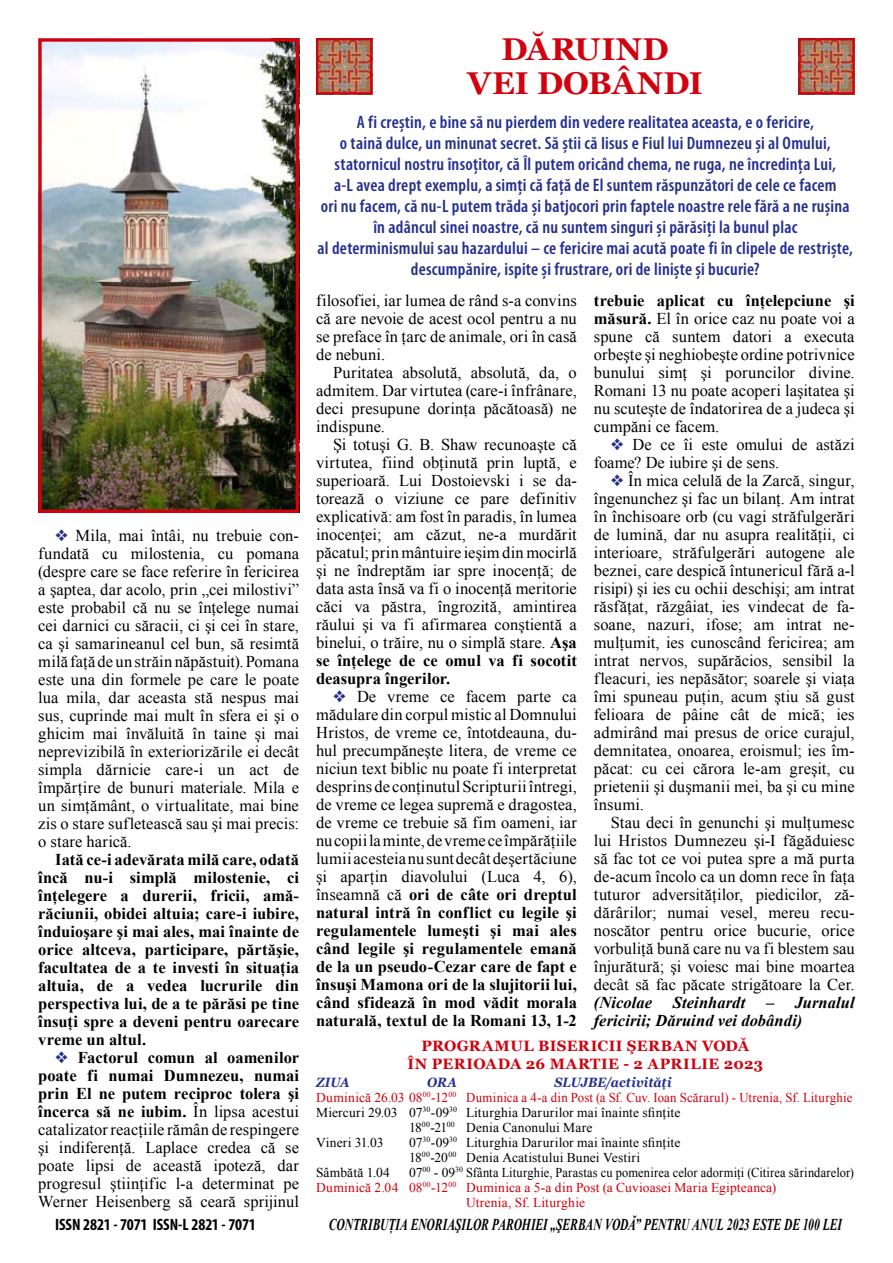
<style>
.page{position:relative;width:893px;height:1263px;background:#fff}
.page>*{position:absolute;margin:0;border:0;box-sizing:border-box;transform-origin:0 0}
.t1{font:700 31.5px/34.5px "Georgia";letter-spacing:.005em;color:#d1010e}
.t2{font:600 condensed 18px/21px "Myriad Pro";letter-spacing:.015em;color:#242f8d;text-align:center}
.t3{font:16.5px/18px "Times New Roman";letter-spacing:.005em;color:#000;text-align:justify}
.t4{font:700 16.5px/18px "Times New Roman";color:#000;text-align:justify}
.t5{font:italic 700 16.5px "Times New Roman";color:#000;scale:.7 1}
.t6{font:italic 700 16.5px/18px "Times New Roman";color:#000}
.t7{font:700 condensed 16.5px "Myriad Pro";letter-spacing:-.01em;color:#000}
.t8{font:700 15px "Georgia";letter-spacing:.02em;color:#d1010e}
.t9{font:13.5px/15px "Times New Roman";letter-spacing:.01em;color:#000}
.t10{font:13.5px "Times New Roman";letter-spacing:.015em;color:#d1010e}
.t11{font:italic 700 13.5px "Georgia";color:#242f8d;scale:.91 1}
.s1{color:#242f8d}
.s2{font-weight:700}
</style>
<div class="page">
<img style="left:319px;top:41px;width:50px;height:50px">
<div style="left:316px;top:38px;width:56px;height:56px;border:2px solid #d1010e"></div>
<img style="left:801px;top:41px;width:51px;height:50px">
<div style="left:798px;top:38px;width:57px;height:56px;border:2px solid #d1010e"></div>
<img style="left:42px;top:42px;width:253px;height:467px">
<div style="left:38px;top:38px;width:261px;height:475px;border:3px solid #d1010e"></div>
<p class="t3" style="left:38px;top:526px;width:262px;text-indent:17px"><span class="s1">❖</span> Mila, mai întâi, nu trebuie con&shy;fundată cu milostenia, cu pomana (despre care se face referire în fericirea a şaptea, dar acolo, prin „cei milostivi” este probabil că nu se înţelege numai cei darnici cu săracii, ci şi cei în stare, ca şi samarineanul cel bun, să resimtă milă faţă de un străin năpăstuit). Pomana este una din formele pe care le poate lua mila, dar aceasta stă nespus mai sus, cuprinde mai mult în sfera ei şi o ghicim mai învăluită în taine şi mai neprevizibilă în exteriorizările ei decât simpla dărnicie care-i un act de împărţire de bunuri materiale. Mila e un simţământ, o virtualitate, mai bine zis o stare sufletească sau şi mai precis: o stare harică.</p>
<p class="t4" style="left:38px;top:850px;width:262px;text-indent:17px">Iată ce-i adevărata milă care, odată încă nu-i simplă milostenie, ci înţelegere a durerii, fricii, amă&shy;răciunii, obidei altuia; care-i iubire, înduioşare şi mai ales, mai înainte de orice altceva, participare, părtăşie, facultatea de a te investi în situaţia altuia, de a vedea lucrurile din perspectiva lui, de a te părăsi pe tine însuţi spre a deveni pentru oarecare vreme un altul.</p>
<p class="t3" style="left:38px;top:1048px;width:262px;text-indent:17px"><span class="s1">❖</span> <span class="s2">Factorul comun al oamenilor poate fi numai Dumnezeu, numai prin El ne putem reciproc tolera şi încerca să ne iubim.</span> În lipsa acestui catalizator reacţiile rămân de respingere şi indiferenţă. Laplace credea că se poate lipsi de această ipoteză, dar progresul ştiinţific l-a determinat pe Werner Heisenberg să ceară sprijinul</p>
<h1 class="t1" style="left:501px;top:32px;width:72px">DĂRUI</h1>
<h1 class="t1" style="left:467px;top:32px;width:235px;text-indent:148px">ND<br>VEI DOBÂNDI</h1>
<p class="t2" style="left:318px;top:111px;width:537px">A fi creștin, e bine să nu pierdem din vedere realitatea aceasta, e o fericire,<br>o taină dulce, un minunat secret. Să știi că Iisus e Fiul lui Dumnezeu și al Omului, statornicul nostru însoțitor, că Îl putem oricând chema, ne ruga, ne încredința Lui,<br>a-L avea drept exemplu, a simți că față de El suntem răspunzători de cele ce facem<br>ori nu facem, că nu-L putem trăda și batjocori prin faptele noastre rele fără a ne rușina în adâncul sinei noastre, că nu suntem singuri și părăsiți la bunul plac<br>al determinismului sau hazardului – ce fericire mai acută poate fi în clipele de restriște, descumpănire, ispite și frustrare, ori de liniște și bucurie?</p>
<p class="t3" style="left:316px;top:292px;width:262px">filosofiei, iar lumea de rând s-a convins că are nevoie de acest ocol pentru a nu se preface în ţarc de animale, ori în casă de nebuni.</p>
<p class="t3" style="left:316px;top:364px;width:262px;text-indent:17px">Puritatea absolută, absolută, da, o admitem. Dar virtutea (care-i înfrânare, deci presupune dorinţa păcătoasă) ne indispune.</p>
<p class="t3" style="left:316px;top:436px;width:262px;text-indent:17px">Şi totuşi G. B. Shaw recunoaşte că virtutea, fiind obţinută prin luptă, e superioară. Lui Dostoievski i se da&shy;torează o viziune ce pare definitiv explicativă: am fost în paradis, în lumea inocenţei; am căzut, ne-a murdărit păcatul; prin mântuire ieşim din mocirlă şi ne îndreptăm iar spre inocenţă; de data asta însă va fi o inocenţă meritorie căci va păstra, îngrozită, amintirea răului şi va fi afirmarea conştientă a binelui, o trăire, nu o simplă stare. <span class="s2">Aşa se înţelege de ce omul va fi socotit deasupra îngerilor.</span></p>
<p class="t3" style="left:316px;top:688px;width:262px;text-indent:17px"><span class="s1">❖</span> De vreme ce facem parte ca mădulare din corpul mistic al Domnului Hristos, de vreme ce, întotdeauna, du&shy;hul precumpăneşte litera, de vreme ce niciun text biblic nu poate fi interpretat desprins de conţinutul Scripturii întregi, de vreme ce legea supremă e dragostea, de vreme ce trebuie să fim oameni, iar nu copii la minte, de vreme ce împărăţiile lumii acesteia nu sunt decât deşertăciune şi aparţin diavolului (Luca 4, 6), înseamnă că <span class="s2">ori de câte ori dreptul natural intră în conflict cu legile şi regulamentele lumeşti şi mai ales când legile şi regulamentele emană de la un pseudo-Cezar care de fapt e însuşi Mamona ori de la slujitorii lui, când sfidează în mod vădit morala naturală, textul de la Romani 13, 1-2</span></p>
<p class="t3" style="left:594px;top:292px;width:262px"><span class="s2">trebuie aplicat cu înţelepciune şi măsură.</span> El în orice caz nu poate voi a spune că suntem datori a executa orbeşte şi neghiobeşte ordine potrivnice bunului simţ şi poruncilor divine.<br>Romani 13 nu poate acoperi laşitatea şi nu scuteşte de îndatorirea de a judeca şi cumpăni ce facem.</p>
<p class="t3" style="left:594px;top:436px;width:262px;text-indent:17px"><span class="s1">❖</span> De ce îi este omului de astăzi foame? De iubire şi de sens.</p>
<p class="t3" style="left:594px;top:472px;width:262px;text-indent:17px"><span class="s1">❖</span> În mica celulă de la Zarcă, singur, îngenunchez şi fac un bilanţ. Am intrat în închisoare orb (cu vagi străfulgerări de lumină, dar nu asupra realităţii, ci interioare, străfulgerări autogene ale beznei, care despică întunericul fără a-l risipi) şi ies cu ochii deschişi; am intrat răsfăţat, răzgâiat, ies vindecat de fa&shy;soane, nazuri, ifose; am intrat ne&shy;mulţumit, ies cunoscând fericirea; am intrat nervos, supărăcios, sensibil la fleacuri, ies nepăsător; soarele şi viaţa îmi spuneau puţin, acum ştiu să gust felioara de pâine cât de mică; ies admirând mai presus de orice curajul, demnitatea, onoarea, eroismul; ies îm&shy;păcat: cu cei cărora le-am greşit, cu prietenii şi duşmanii mei, ba şi cu mine însumi.</p>
<p class="t3" style="left:594px;top:814px;width:262px;text-indent:17px">Stau deci în genunchi şi mulţumesc lui Hristos Dumnezeu şi-I făgăduiesc să fac tot ce voi putea spre a mă purta de-acum încolo ca un domn rece în faţa tuturor adversităţilor, piedicilor, ză&shy;dărârilor; numai vesel, mereu recu&shy;noscător pentru orice bucurie, orice vorbuliţă bună care nu va fi blestem sau înjurătură; şi voiesc mai bine moartea decât să fac păcate strigătoare la Cer.</p>
<p class="t6" style="left:594px;top:993px;width:262px">(Nicolae Steinhardt – Jurnalul fericirii; Dăruind vei dobândi)</p>
<p class="t8" style="left:421px;top:1037px;width:167px">PROGRAMUL BISERICII</p>
<p class="t8" style="left:627px;top:1037px;width:124px">ŞERBAN VODĂ</p>
<p class="t8" style="left:407px;top:1055px;width:155px">ÎN PERIOADA 26 MARTI</p>
<p class="t8" style="left:608px;top:1055px;width:156px">E - 2 APRILIE 2023</p>
<p class="t11" style="left:316px;top:1074px;width:38px">ZIUA</p>
<p class="t11" style="left:427px;top:1074px;width:34px">ORA</p>
<p class="t11" style="left:555px;top:1074px;width:130px">SLUJBE/activităţi</p>
<p class="t10" style="left:316px;top:1088px;width:538px">Duminică 26.03 08<sup>00</sup>-12<sup>00</sup> Duminica a 4-a din Post (a Sf. Cuv. Ioan Scărarul) - Utrenia, Sf. Liturghie</p>
<p class="t9" style="left:316px;top:1104px;width:366px">Miercuri 29.03 07<sup>30</sup>-09<sup>30</sup> Liturghia Darurilor mai înainte sfinţite</p>
<p class="t9" style="left:409px;top:1119px;width:185px">18<sup>00</sup>-21<sup>00</sup> Denia Canonului Mare</p>
<p class="t9" style="left:316px;top:1134px;width:69px">Vineri 31.03</p>
<p class="t9" style="left:409px;top:1134px;width:273px">07<sup>30</sup>-09<sup>30</sup> Liturghia Darurilor mai înainte sfinţite<br>18<sup>00</sup>-20<sup>00</sup> Denia Acatistului Bunei Vestiri</p>
<p class="t9" style="left:316px;top:1164px;width:75px">Sâmbătă 1.04</p>
<p class="t9" style="left:409px;top:1164px;width:446px">07<sup>00</sup> - 09<sup>30</sup> Sfânta Liturghie, Parastas cu pomenirea celor adormiţi (Citirea sărindarelor)</p>
<p class="t10" style="left:316px;top:1178px;width:462px">Duminică 2.04 08<sup>00</sup>-12<sup>00</sup> Duminica a 5-a din Post (a Cuvioasei Maria Egipteanca)</p>
<p class="t10" style="left:466px;top:1193px;width:120px">Utrenia, Sf. Liturghie</p>
<p class="t7" style="left:55px;top:1214px;width:202px">ISSN 2821 - 7071 ISSN-L 2821 - 7071</p>
<p class="t5" style="left:329px;top:1213px;width:735px">CONTRIBUŢIA ENORIAŞILOR PAROHIEI „ŞERBAN VODĂ” PENTRU ANUL 2023 ESTE DE 100 LEI</p>
</div>
